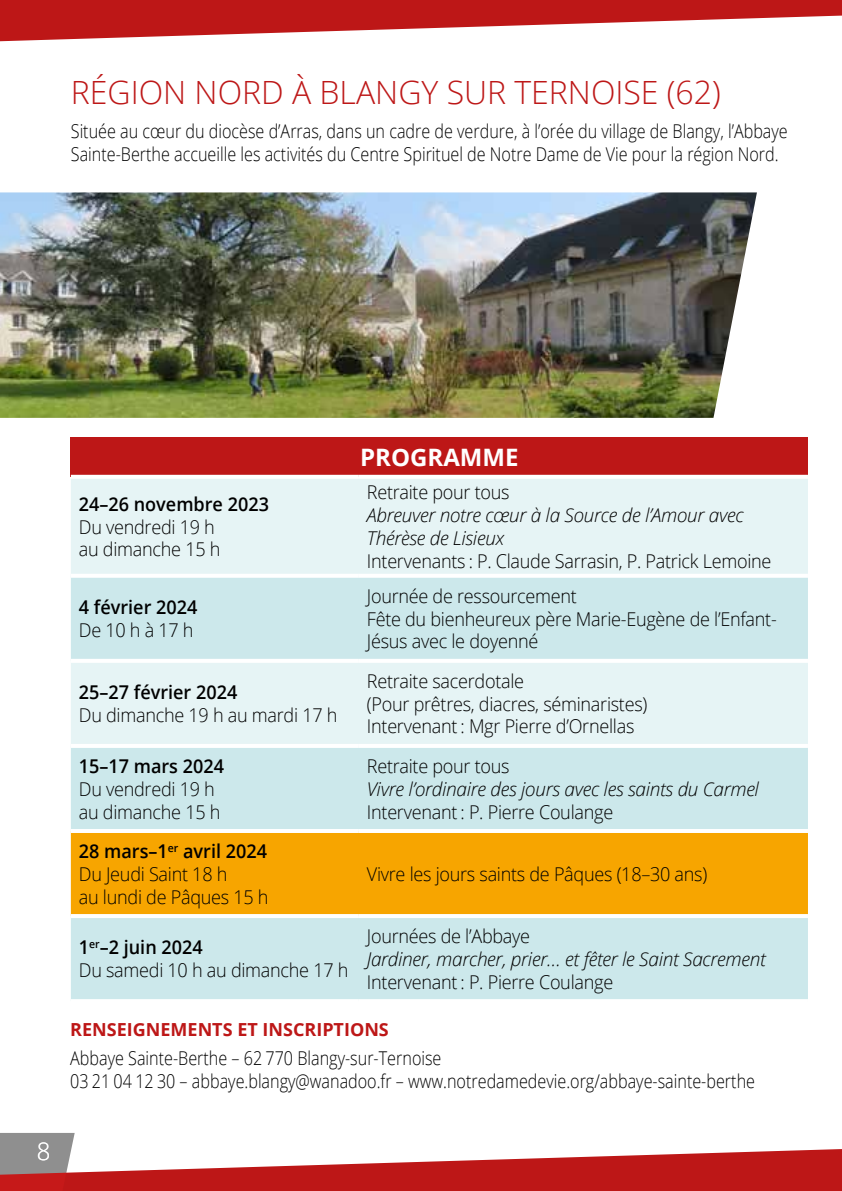
<style>
.page{position:relative;width:842px;height:1191px;background:#fff}
.page>*{position:absolute;margin:0;border:0;box-sizing:border-box;transform-origin:0 0}
.t1{font:300 32px "Open Sans";color:#bd1717}
.t2{font:700 24px "Open Sans";color:#fff}
.t3{font:300 24px "Open Sans";color:#fff}
.t4{font:300 19px/22.8px "Open Sans";letter-spacing:-.015em;color:#000;scale:.95 1}
.t5{font:300 19px/22.8px "Open Sans";letter-spacing:-.015em;color:#000;scale:.85 1}
.t6{font:italic 300 19px/22.8px "Open Sans";letter-spacing:-.015em;color:#000}
.t7{font:600 19px "Open Sans";color:#000;scale:.95 1}
.t8{font:700 18px "Open Sans";color:#bd1717}
.s1{font-weight:600}
</style>
<div class="page">
<svg style="left:0;top:0;width:842px;height:42px"></svg>
<svg style="left:0;top:1133px;width:842px;height:58px"></svg>
<div style="left:71px;top:437px;width:737px;height:40px;background:#bd1717"></div>
<div style="left:71px;top:479px;width:737px;height:95px;background:#e6f4f5"></div>
<svg style="left:71px;top:578px;width:737px;height:421px;background:#d2ebed"></svg>
<div style="left:71px;top:833px;width:737px;height:81px;background:#f7a500"></div>
<hr style="left:71px;top:475px;width:288px;height:4px;background:#fff">
<hr style="left:359px;top:475px;width:449px;height:4px;background:#fff">
<hr style="left:71px;top:659px;width:288px;height:4px;background:#fff">
<hr style="left:359px;top:659px;width:449px;height:4px;background:#fff">
<hr style="left:71px;top:744px;width:288px;height:4px;background:#fff">
<hr style="left:359px;top:744px;width:449px;height:4px;background:#fff">
<hr style="left:71px;top:829px;width:288px;height:4px;background:#fff">
<hr style="left:359px;top:829px;width:449px;height:4px;background:#fff">
<svg style="left:71px;top:914px;width:288px;height:4px"></svg>
<svg style="left:359px;top:914px;width:449px;height:4px"></svg>
<img style="left:0;top:192px;width:757px;height:226px">
<h1 class="t1" style="left:71px;top:70px;width:651px">RÉGION NORD À BLANGY SUR TERNOISE (62)</h1>
<p class="t5" style="left:71px;top:119px;width:845px">Située au cœur du diocèse d’Arras, dans un cadre de verdure, à l’orée du village de Blangy, l’Abbaye<br>Sainte-Berthe accueille les activités du Centre Spirituel de Notre Dame de Vie pour la région Nord.</p>
<p class="t3" style="left:37px;top:1135px;width:15px">8</p>
<p class="t7" style="left:79px;top:491px;width:202px">24–26 novembre 2023</p>
<p class="t4" style="left:79px;top:515px;width:151px">Du vendredi 19 h au dimanche 15 h</p>
<p class="t7" style="left:79px;top:594px;width:126px">4 février 2024</p>
<p class="t4" style="left:79px;top:618px;width:122px">De 10 h à 17 h</p>
<p class="t7" style="left:79px;top:679px;width:168px">25–27 février 2024</p>
<p class="t4" style="left:79px;top:703px;width:274px">Du dimanche 19 h au mardi 17 h</p>
<p class="t7" style="left:79px;top:753px;width:154px">15–17 mars 2024</p>
<p class="t4" style="left:79px;top:777px;width:151px">Du vendredi 19 h au dimanche 15 h</p>
<p class="t4" style="left:79px;top:839px;width:201px"><span class="s1">28 mars–1</span><sup>er</sup> <span class="s1">avril 2024<br></span>Du Jeudi Saint 18 h<br>au lundi de Pâques 15 h</p>
<p class="t2" style="left:360px;top:440px;width:160px">PROGRAMME</p>
<p class="t4" style="left:367px;top:480px;width:152px">Retraite pour tous</p>
<p class="t6" style="left:367px;top:503px;width:378px">Abreuver notre cœur à la Source de l’Amour avec<br>Thérèse de Lisieux</p>
<p class="t4" style="left:367px;top:549px;width:427px">Intervenants : P. Claude Sarrasin, P. Patrick Lemoine</p>
<p class="t4" style="left:367px;top:584px;width:433px">Journée de ressourcement<br>Fête du bienheureux père Marie-Eugène de l’Enfant-<br>Jésus avec le doyenné</p>
<p class="t4" style="left:367px;top:669px;width:297px">Retraite sacerdotale<br>(Pour prêtres, diacres, séminaristes)<br>Intervenant : Mgr Pierre d’Ornellas</p>
<p class="t4" style="left:367px;top:754px;width:152px">Retraite pour tous</p>
<p class="t6" style="left:367px;top:776px;width:394px">Vivre l’ordinaire des jours avec les saints du Carmel</p>
<p class="t4" style="left:367px;top:799px;width:261px">Intervenant : P. Pierre Coulange</p>
<p class="t4" style="left:367px;top:862px;width:360px">Vivre les jours saints de Pâques (18–30 ans)</p>
<p class="t4" style="left:367px;top:924px;width:173px">Journées de l’Abbaye</p>
<p class="t6" style="left:367px;top:947px;width:400px">Jardiner, marcher, prier… et fêter le Saint Sacrement</p>
<p class="t4" style="left:367px;top:970px;width:261px">Intervenant : P. Pierre Coulange</p>
<p class="t8" style="left:70px;top:1017px;width:320px">RENSEIGNEMENTS ET INSCRIPTIONS</p>
<p class="t5" style="left:70px;top:1046px;width:807px">Abbaye Sainte-Berthe – 62 770 Blangy-sur-Ternoise<br>03 21 04 12 30 – abbaye.blangy@wanadoo.fr – www.notredamedevie.org/abbaye-sainte-berthe</p>
<p class="t4" style="left:79px;top:935px;width:285px"><span class="s1">1</span><sup>er</sup><span class="s1">–2 juin 2024<br></span>Du samedi 10 h au dimanche 17 h</p>
</div>
